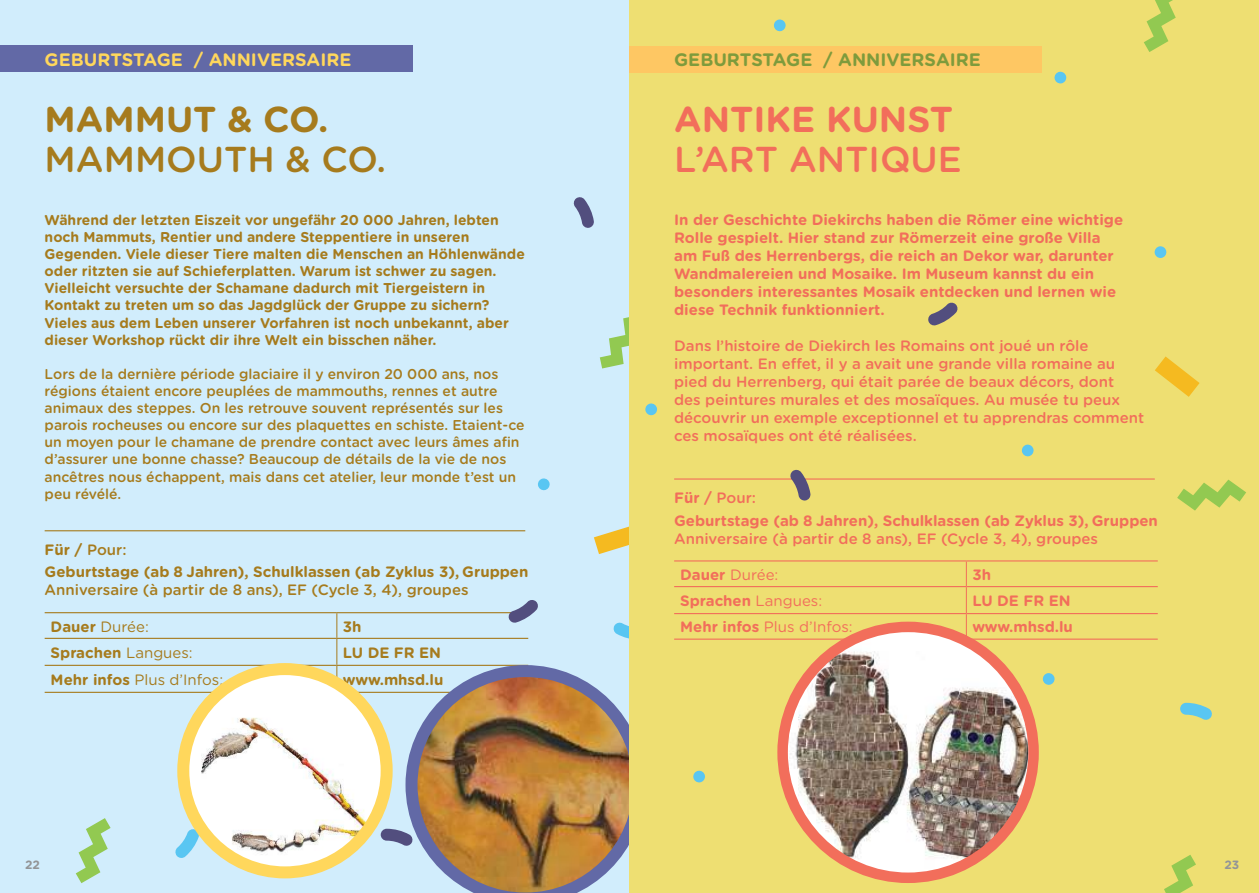
<style>
.page{position:relative;width:1259px;height:893px;background:#fff}
.page>*{position:absolute;margin:0;border:0;box-sizing:border-box;transform-origin:0 0}
.t1{font:500 36px "Gotham Rounded";color:#a67b1d}
.t2{font:500 36px "Gotham Rounded";color:#f26e5b}
.t3{font:700 36px "Gotham Rounded";color:#f26e5b}
.t4{font:700 36px "Gotham Rounded";color:#a67b1d}
.t5{font:700 18px "Gotham Rounded";color:#ffd75c}
.t6{font:700 18px "Gotham Rounded";color:#7e9b3c}
.t7{font:700 15px/18px "Gotham Rounded";color:#f26e5b}
.t8{font:500 15px/18px "Gotham Rounded";color:#f26e5b}
.t9{font:700 15px/22.2px "Gotham Rounded";color:#a67b1d}
.t10{font:500 15px "Gotham Rounded";color:#a67b1d}
.t11{font:15px "Gotham Rounded";color:#a67b1d}
.t12{font:15px "Gotham Rounded";color:#f26e5b}
.t13{font:700 14.25px/17.1px "Gotham Rounded";color:#a67b1d}
.t14{font:500 14.25px/17.1px "Gotham Rounded";color:#a67b1d}
.t15{font:700 12px "Gotham Rounded";color:#939597}
.s1{font-weight:500}
.s2{font-weight:700}
.s3{font-weight:400}
</style>
<div class="page">
<div style="left:0;top:0;width:629px;height:893px;background:#d1edfc"></div>
<div style="left:0;top:46px;width:412px;height:26px;background:#6269a6"></div>
<hr style="left:45px;top:612px;width:292px;height:1px;background:#a67b1d">
<hr style="left:337px;top:612px;width:191px;height:1px;background:#a67b1d">
<hr style="left:45px;top:638px;width:292px;height:1px;background:#a67b1d">
<hr style="left:337px;top:638px;width:191px;height:1px;background:#a67b1d">
<hr style="left:45px;top:665px;width:292px;height:1px;background:#a67b1d">
<hr style="left:337px;top:665px;width:191px;height:1px;background:#a67b1d">
<hr style="left:45px;top:692px;width:292px;height:1px;background:#a67b1d">
<hr style="left:337px;top:692px;width:191px;height:1px;background:#a67b1d">
<svg style="left:337px;top:613px;width:1px;height:70px"></svg>
<hr style="left:45px;top:530px;width:480px;height:1px;background:#a67b1d">
<svg style="left:573px;top:197px;width:21px;height:31px"></svg>
<svg style="left:175px;top:828px;width:25px;height:30px"></svg>
<svg style="left:381px;top:829px;width:24px;height:17px"></svg>
<svg style="left:508px;top:600px;width:30px;height:23px"></svg>
<svg style="left:594px;top:526px;width:35px;height:28px"></svg>
<svg style="left:600px;top:317px;width:29px;height:51px"></svg>
<svg style="left:76px;top:818px;width:35px;height:65px"></svg>
<div style="left:537px;top:478px;width:13px;height:12px;background:#59c6f2;border-radius:5px"></div>
<img style="left:183px;top:669px;width:204px;height:203px;border-radius:102px">
<div style="left:177px;top:663px;width:216px;height:215px;border:12px solid #ffd75c;border-radius:50%"></div>
<svg style="left:613px;top:622px;width:16px;height:17px"></svg>
<img style="left:405px;top:665px;width:224px;height:228px">
<div style="left:629px;top:0;width:630px;height:893px;background:#eedf72"></div>
<hr style="left:674px;top:560px;width:292px;height:1px;background:#f26e5b">
<hr style="left:966px;top:560px;width:191px;height:1px;background:#f26e5b">
<hr style="left:674px;top:586px;width:292px;height:1px;background:#f26e5b">
<hr style="left:966px;top:586px;width:191px;height:1px;background:#f26e5b">
<hr style="left:674px;top:613px;width:292px;height:1px;background:#f26e5b">
<hr style="left:966px;top:613px;width:191px;height:1px;background:#f26e5b">
<hr style="left:674px;top:639px;width:292px;height:1px;background:#f26e5b">
<hr style="left:966px;top:639px;width:191px;height:1px;background:#f26e5b">
<svg style="left:966px;top:561px;width:1px;height:78px"></svg>
<div style="left:629px;top:47px;width:413px;height:26px;background:#fec763"></div>
<hr style="left:674px;top:478px;width:480px;height:2px;background:#f26e5b">
<svg style="left:789px;top:469px;width:22px;height:32px"></svg>
<svg style="left:1180px;top:703px;width:32px;height:17px"></svg>
<svg style="left:928px;top:302px;width:30px;height:24px"></svg>
<svg style="left:1155px;top:356px;width:44px;height:41px"></svg>
<svg style="left:1177px;top:480px;width:69px;height:31px"></svg>
<svg style="left:1144px;top:0;width:31px;height:52px"></svg>
<svg style="left:1164px;top:855px;width:32px;height:38px"></svg>
<svg style="left:1021px;top:444px;width:13px;height:13px"></svg>
<svg style="left:1042px;top:673px;width:13px;height:12px"></svg>
<div style="left:693px;top:770px;width:12px;height:13px;background:#59c6f2;border-radius:5px"></div>
<div style="left:1154px;top:246px;width:12px;height:12px;background:#59c6f2;border-radius:5px"></div>
<div style="left:1054px;top:71px;width:12px;height:13px;background:#59c6f2;border-radius:5px"></div>
<div style="left:645px;top:403px;width:12px;height:13px;background:#59c6f2;border-radius:5px"></div>
<svg style="left:773px;top:19px;width:13px;height:13px"></svg>
<img style="left:782px;top:627px;width:251px;height:251px;border-radius:125px">
<div style="left:777px;top:622px;width:261px;height:261px;border:11px solid #f26e5b;border-radius:50%"></div>
<p class="t5" style="left:45px;top:50px;width:308px">GEBURTSTAGE / ANNIVERSAIRE</p>
<h1 class="t4" style="left:45px;top:98px;width:285px">MAMMUT &amp; CO.</h1>
<h1 class="t1" style="left:45px;top:139px;width:343px">MAMMOUTH &amp; CO.</h1>
<p class="t13" style="left:45px;top:211px;width:482px">Während der letzten Eiszeit vor ungefähr 20 000 Jahren, lebten noch Mammuts, Rentier und andere Steppentiere in unseren Gegenden. Viele dieser Tiere malten die Menschen an Höhlenwände oder ritzten sie auf Schieferplatten. Warum ist schwer zu sagen.<br>Vielleicht versuchte der Schamane dadurch mit Tiergeistern in Kontakt zu treten um so das Jagdglück der Gruppe zu sichern?<br>Vieles aus dem Leben unserer Vorfahren ist noch unbekannt, aber dieser Workshop rückt dir ihre Welt ein bisschen näher.</p>
<p class="t14" style="left:45px;top:365px;width:481px">Lors de la dernière période glaciaire il y environ 20 000 ans, nos régions étaient encore peuplées de mammouths, rennes et autre animaux des steppes. On les retrouve souvent représentés sur les parois rocheuses ou encore sur des plaquettes en schiste. Etaient-ce un moyen pour le chamane de prendre contact avec leurs âmes afin d’assurer une bonne chasse? Beaucoup de détails de la vie de nos ancêtres nous échappent, mais dans cet atelier, leur monde t’est un peu révélé.</p>
<p class="t9" style="left:45px;top:538px;width:485px">Für / <span class="s1">Pour:<br></span>Geburtstage (ab 8 Jahren), Schulklassen (ab Zyklus 3), Gruppen</p>
<p class="t10" style="left:45px;top:582px;width:425px">Anniversaire (à partir de 8 ans), EF (Cycle 3, 4), groupes</p>
<p class="t11" style="left:51px;top:619px;width:100px"><span class="s2">Dauer</span> Durée:</p>
<p class="t9" style="left:343px;top:615px;width:20px">3h</p>
<p class="t9" style="left:51px;top:641px;width:144px">Sprachen <span class="s3">Langues:</span></p>
<p class="t9" style="left:343px;top:641px;width:100px">LU DE FR EN</p>
<p class="t11" style="left:51px;top:673px;width:174px"><span class="s2">Mehr infos</span> Plus d’Infos:</p>
<p class="t9" style="left:343px;top:668px;width:102px">www.mhsd.lu</p>
<p class="t15" style="left:25px;top:857px;width:16px">22</p>
<p class="t6" style="left:674px;top:50px;width:308px">GEBURTSTAGE / ANNIVERSAIRE</p>
<h1 class="t3" style="left:674px;top:98px;width:280px">ANTIKE KUNST</h1>
<h1 class="t2" style="left:674px;top:139px;width:289px">L’ART ANTIQUE</h1>
<p class="t7" style="left:674px;top:210px;width:450px">In der Geschichte Diekirchs haben die Römer eine wichtige Rolle gespielt. Hier stand zur Römerzeit eine große Villa am Fuß des Herrenbergs, die reich an Dekor war, darunter Wandmalereien und Mosaike. Im Museum kannst du ein besonders interessantes Mosaik entdecken und lernen wie diese Technik funktionniert.</p>
<p class="t8" style="left:674px;top:336px;width:472px">Dans l’histoire de Diekirch les Romains ont joué un rôle important. En effet, il y a avait une grande villa romaine au pied du Herrenberg, qui était parée de beaux décors, dont des peintures murales et des mosaïques. Au musée tu peux découvrir un exemple exceptionnel et tu apprendras comment ces mosaïques ont été réalisées.</p>
<p class="t7" style="left:674px;top:487px;width:485px;line-height:22.2px">Für / <span class="s1">Pour:<br></span>Geburtstage (ab 8 Jahren), Schulklassen (ab Zyklus 3), Gruppen</p>
<p class="t8" style="left:674px;top:529px;width:425px">Anniversaire (à partir de 8 ans), EF (Cycle 3, 4), groupes</p>
<p class="t12" style="left:680px;top:568px;width:100px"><span class="s2">Dauer</span> Durée:</p>
<p class="t7" style="left:972px;top:565px;width:20px">3h</p>
<p class="t7" style="left:680px;top:592px;width:144px">Sprachen <span class="s3">Langues:</span></p>
<p class="t7" style="left:972px;top:592px;width:100px">LU DE FR EN</p>
<p class="t12" style="left:680px;top:620px;width:174px"><span class="s2">Mehr infos</span> Plus d’Infos:</p>
<p class="t7" style="left:972px;top:618px;width:102px">www.mhsd.lu</p>
<p class="t15" style="left:1224px;top:857px;width:16px">23</p>
</div>
